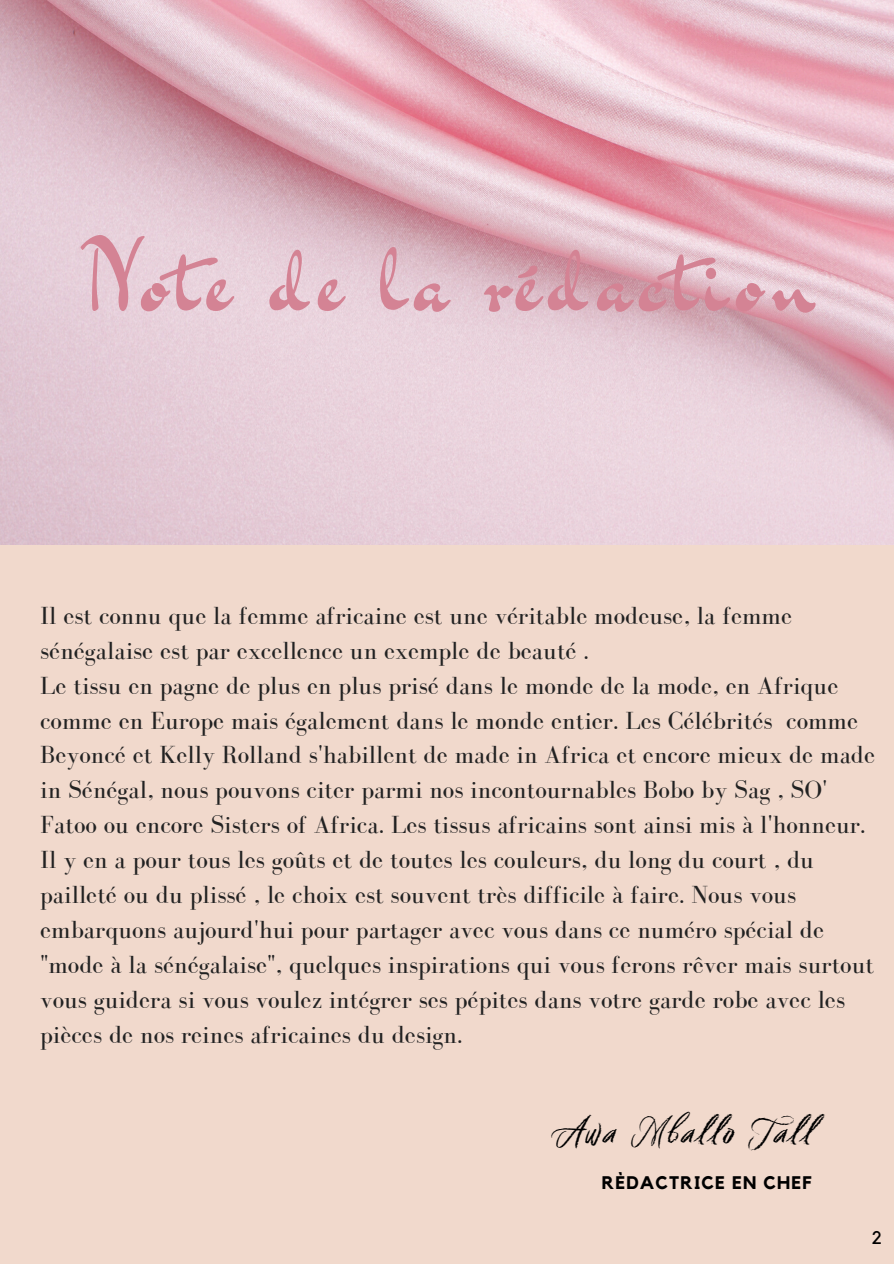
<style>
.page{position:relative;width:894px;height:1264px;background:#fff}
.page>*{position:absolute;margin:0;border:0;box-sizing:border-box;transform-origin:0 0}
.t1{font:94.95px "Dr Sugiyama";letter-spacing:.09em;color:#d48394}
.t2{font:36px "Six Hands Chalk";letter-spacing:.06em;color:#000}
.t3{font:25.5px/34.8px "Bodoni FLF";color:#222}
.t4{font:700 18.15px "Kollektif";letter-spacing:.06em;color:#000}
.t5{font:18.15px "Kollektif";color:#000}
</style>
<div class="page">
<div style="left:0;top:0;width:893px;height:1263px;background:#f1d9cc"></div>
<img style="left:0;top:0;width:893px;height:545px">
<h1 class="t1" style="left:80px;top:211px;width:733px">Note de la rédaction</h1>
<p class="t3" style="left:40px;top:598px;width:836px">Il est connu que la femme africaine est une véritable modeuse, la femme sénégalaise est par excellence un exemple de beauté .<br>Le tissu en pagne de plus en plus prisé dans le monde de la mode, en Afrique comme en Europe mais également dans le monde entier. Les Célébrités comme Beyoncé et Kelly Rolland s'habillent de made in Africa et encore mieux de made in Sénégal, nous pouvons citer parmi nos incontournables Bobo by Sag , SO' Fatoo ou encore Sisters of Africa. Les tissus africains sont ainsi mis à l'honneur.<br>Il y en a pour tous les goûts et de toutes les couleurs, du long du court , du pailleté ou du plissé , le choix est souvent très difficile à faire. Nous vous embarquons aujourd'hui pour partager avec vous dans ce numéro spécial de "mode à la sénégalaise", quelques inspirations qui vous ferons rêver mais surtout vous guidera si vous voulez intégrer ses pépites dans votre garde robe avec les pièces de nos reines africaines du design.</p>
<h3 class="t2" style="left:557px;top:1109px;width:243px">Awa Mbal o Tal</h3>
<h2 class="t4" style="left:601px;top:1173px;width:211px">RÈDACTRICE EN CHEF</h2>
<p class="t5" style="left:871px;top:1229px;width:12px">2</p>
</div>
